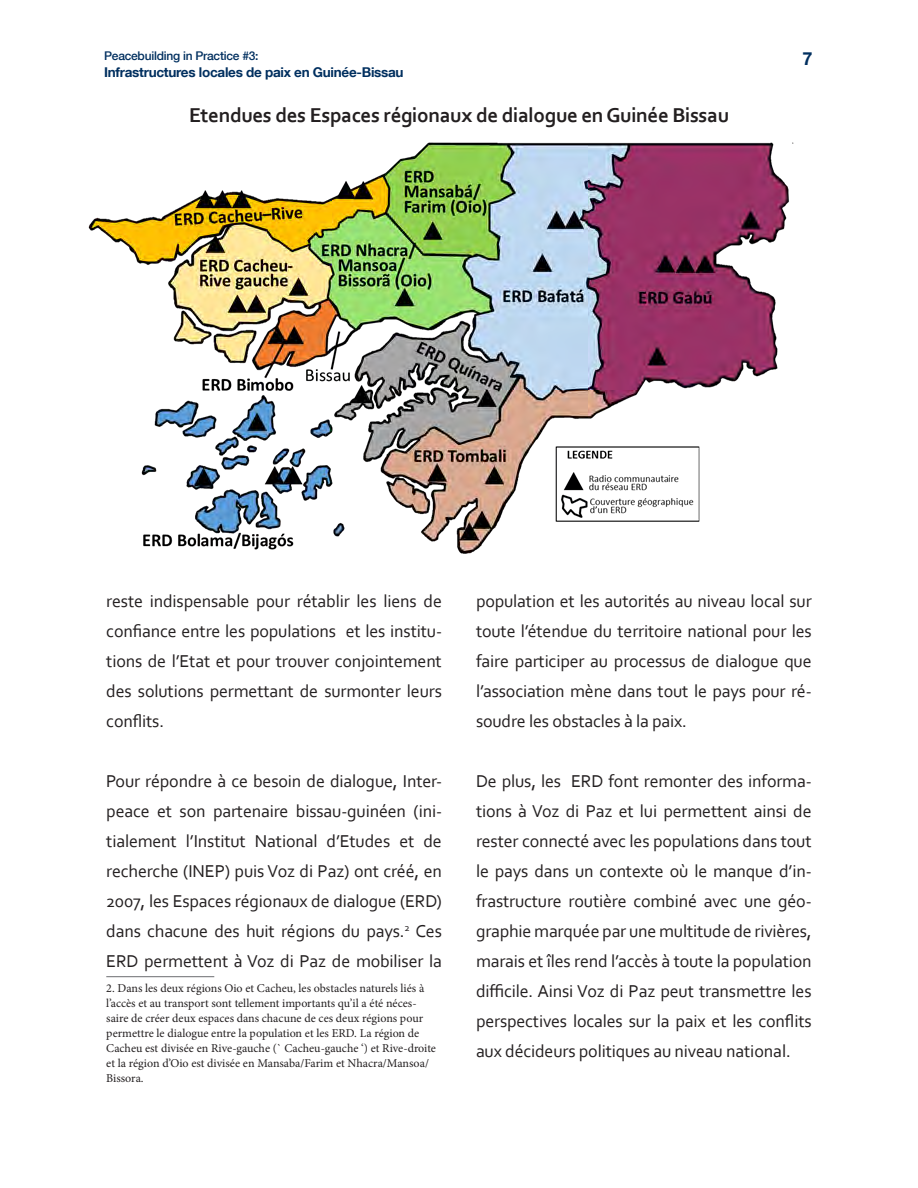
<style>
.page{position:relative;width:918px;height:1188px;background:#fff}
.page>*{position:absolute;margin:0;border:0;box-sizing:border-box;transform-origin:0 0}
.t1{font:700 21px "Corbel";letter-spacing:-.015em;color:#231f20}
.t2{font:18px/30px "Corbel";letter-spacing:-.01em;color:#231f20;text-align:justify}
.t3{font:700 18px "Helvetica Neue LT Com";color:#002f5f}
.t4{font:700 13.5px "Helvetica Neue LT Com";letter-spacing:-.02em;color:#002f5f}
.t5{font:12px/15px "Minion Pro";color:#231f20}
.t6{font:500 12px "Helvetica Neue LT Com";letter-spacing:-.02em;color:#002f5f}
</style>
<div class="page">
<hr style="left:106px;top:976px;width:108px;height:1px;background:#6c6d70">
<img style="left:88px;top:142px;width:706px;height:412px">
<p class="t6" style="left:104px;top:49px;width:156px">Peacebuilding in Practice #3:</p>
<p class="t4" style="left:104px;top:63px;width:301px">Infrastructures locales de paix en Guinée-Bissau</p>
<p class="t1" style="left:189px;top:102px;width:542px">Etendues des Espaces régionaux de dialogue en Guinée Bissau</p>
<p class="t3" style="left:803px;top:47px;width:12px">7</p>
<p class="t2" style="left:106px;top:586px;width:337px">reste indispensable pour rétablir les liens de confiance entre les populations et les institu&shy;tions de l’Etat et pour trouver conjointement des solutions permettant de surmonter leurs conflits.</p>
<p class="t2" style="left:106px;top:766px;width:337px">Pour répondre à ce besoin de dialogue, Inter&shy;peace et son partenaire bissau-guinéen (ini&shy;tialement l’Institut National d’Etudes et de recherche (INEP) puis Voz di Paz) ont créé, en 2007, les Espaces régionaux de dialogue (ERD) dans chacune des huit régions du pays.<sup>2</sup> Ces ERD permettent à Voz di Paz de mobiliser la</p>
<p class="t5" style="left:106px;top:980px;width:331px">2. Dans les deux régions Oio et Cacheu, les obstacles naturels liés à l’accès et au transport sont tellement importants qu’il a été néces&shy;saire de créer deux espaces dans chacune de ces deux régions pour permettre le dialogue entre la population et les ERD. La région de Cacheu est divisée en Rive-gauche (` Cacheu-gauche ‘) et Rive-droite et la région d’Oio est divisée en Mansaba/Farim et Nhacra/Mansoa/ Bissora.</p>
<p class="t2" style="left:476px;top:586px;width:337px">population et les autorités au niveau local sur toute l’étendue du territoire national pour les faire participer au processus de dialogue que l’association mène dans tout le pays pour ré&shy;soudre les obstacles à la paix.</p>
<p class="t2" style="left:476px;top:766px;width:337px">De plus, les ERD font remonter des informa&shy;tions à Voz di Paz et lui permettent ainsi de rester connecté avec les populations dans tout le pays dans un contexte où le manque d’in&shy;frastructure routière combiné avec une géo&shy;graphie marquée par une multitude de rivières, marais et îles rend l’accès à toute la population difficile. Ainsi Voz di Paz peut transmettre les perspectives locales sur la paix et les conflits aux décideurs politiques au niveau national.</p>
</div>
